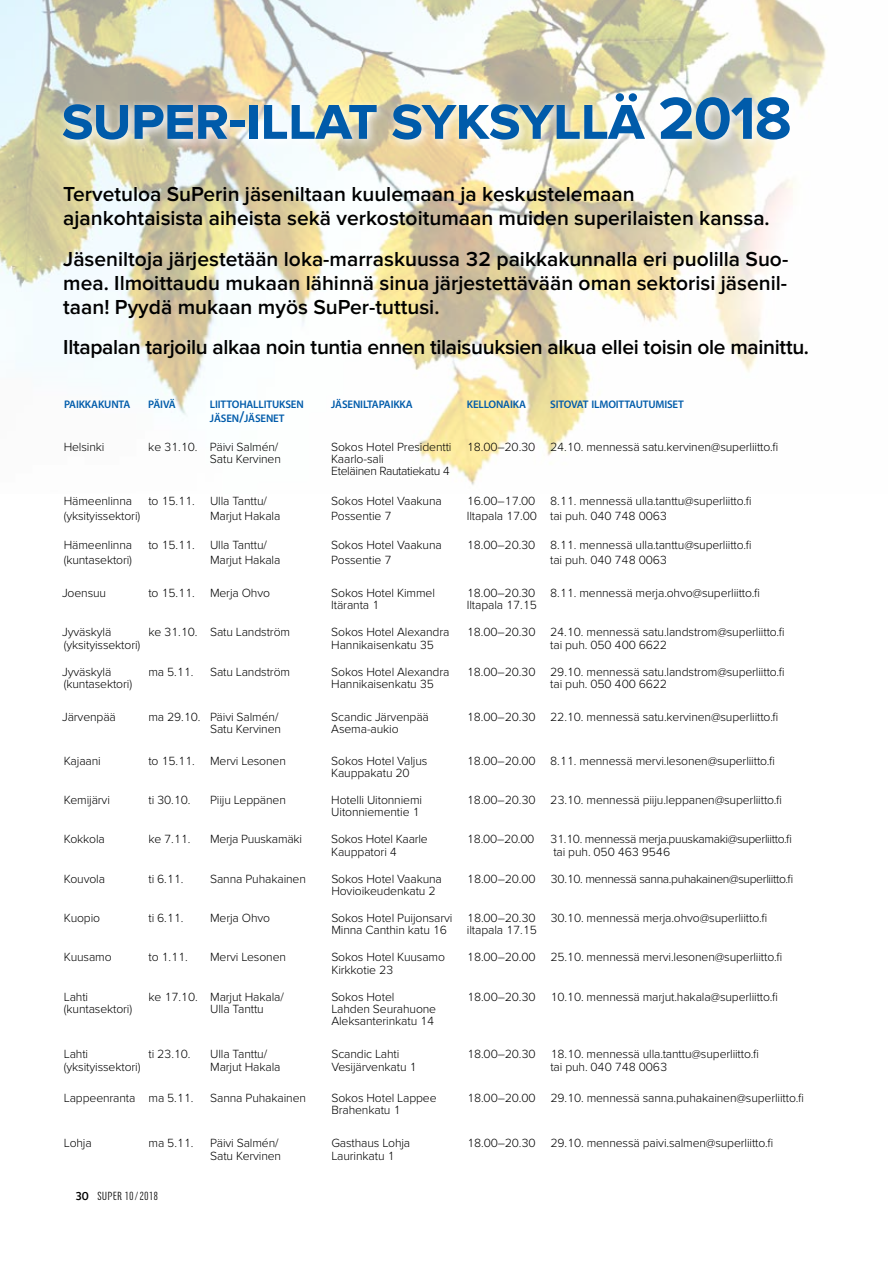
<style>
.page{position:relative;width:893px;height:1263px;background:#fff}
.page>*{position:absolute;margin:0;border:0;box-sizing:border-box;transform-origin:0 0}
.t1{font:700 61.5px "Proxima Nova";letter-spacing:-.02em;color:#005baa}
.t2{font:600 21px/24px "Proxima Nova";color:#000}
.t3{font:300 12.3px/12.3px "Proxima Nova";letter-spacing:-.01em;color:#000}
.t4{font:300 12.3px/12.3px "Proxima Nova";letter-spacing:-.03em;color:#000}
.t5{font:300 11.7px "Kurry Pro";letter-spacing:.01em;color:#000}
.t6{font:600 10.95px "Myriad Pro";letter-spacing:-.015em;color:#005baa}
.s1{font-size:15.75px}
.s2{font-family:"Maurea Medium Caps Lf";font-weight:400;font-size:12px}
</style>
<div class="page">
<img style="left:0;top:0;width:826px;height:485px">
<svg style="left:58px;top:88px;width:743px;height:63px"></svg>
<h1 class="t1" style="left:62px;top:83px;width:732px">super-illat syksyllä 2018</h1>
<h2 class="t2" style="left:63px;top:183px;width:708px">Tervetuloa SuPerin jäseniltaan kuulemaan ja keskustelemaan ajankohtaisista aiheista sekä verkostoitumaan muiden superilaisten kanssa.</h2>
<h2 class="t2" style="left:63px;top:247px;width:726px;text-align:justify">Jäseniltoja järjestetään loka-marraskuussa 32 paikkakunnalla eri puolilla Suo&shy;mea. Ilmoittaudu mukaan lähinnä sinua järjestettävään oman sektorisi jäsenil&shy;taan! Pyydä mukaan myös SuPer-tuttusi.</h2>
<h2 class="t2" style="left:63px;top:336px;width:747px">Iltapalan tarjoilu alkaa noin tuntia ennen tilaisuuksien alkua ellei toisin ole mainittu.</h2>
<p class="t6" style="left:64px;top:398px;width:68px">PAIKKAKUNTA</p>
<p class="t6" style="left:148px;top:398px;width:29px">PÄIVÄ</p>
<p class="t6" style="left:210px;top:398px;width:95px">LIITTOHALLITUKSEN</p>
<p class="t6" style="left:331px;top:398px;width:83px">JÄSENILTAPAIKKA</p>
<p class="t6" style="left:467px;top:398px;width:61px">KELLONAIKA</p>
<p class="t6" style="left:550px;top:398px;width:135px">SITOVAT ILMOITTAUTUMISET</p>
<p class="t6" style="left:210px;top:411px;width:76px">JÄSEN<span class="s1">/</span>JÄSENET</p>
<p class="t3" style="left:64px;top:441px;width:42px">Helsinki</p>
<p class="t3" style="left:148px;top:441px;width:132px">ke 31.10. Päivi Salmén/</p>
<p class="t3" style="left:331px;top:441px;width:449px">Sokos Hotel Presidentti 18.00–20.30 24.10. mennessä satu.kervinen@superliitto.fi</p>
<p class="t3" style="left:210px;top:453px;width:73px">Satu Kervinen</p>
<p class="t4" style="left:331px;top:453px;width:120px">Kaarlo-sali<br>Eteläinen Rautatiekatu 4</p>
<p class="t3" style="left:64px;top:495px;width:70px">Hämeenlinna</p>
<p class="t3" style="left:148px;top:495px;width:120px">to 15.11. Ulla Tanttu/</p>
<p class="t3" style="left:331px;top:495px;width:112px">Sokos Hotel Vaakuna</p>
<p class="t3" style="left:467px;top:495px;width:286px">16.00–17.00 8.11. mennessä ulla.tanttu@superliitto.fi</p>
<p class="t3" style="left:64px;top:509px;width:78px">(yksityissektori)</p>
<p class="t3" style="left:210px;top:509px;width:72px">Marjut Hakala</p>
<p class="t3" style="left:331px;top:509px;width:62px">Possentie 7</p>
<p class="t3" style="left:467px;top:509px;width:202px">Iltapala 17.00 tai puh. 040 748 0063</p>
<p class="t3" style="left:64px;top:539px;width:70px">Hämeenlinna</p>
<p class="t3" style="left:148px;top:539px;width:120px">to 15.11. Ulla Tanttu/</p>
<p class="t3" style="left:331px;top:539px;width:112px">Sokos Hotel Vaakuna</p>
<p class="t3" style="left:467px;top:539px;width:286px">18.00–20.30 8.11. mennessä ulla.tanttu@superliitto.fi</p>
<p class="t3" style="left:64px;top:554px;width:70px">(kuntasektori)</p>
<p class="t3" style="left:210px;top:554px;width:72px">Marjut Hakala</p>
<p class="t3" style="left:331px;top:554px;width:62px">Possentie 7</p>
<p class="t3" style="left:550px;top:554px;width:118px">tai puh. 040 748 0063</p>
<p class="t3" style="left:62px;top:587px;width:46px">Joensuu</p>
<p class="t3" style="left:148px;top:587px;width:123px">to 15.11. Merja Ohvo</p>
<p class="t3" style="left:331px;top:587px;width:105px">Sokos Hotel Kimmel</p>
<p class="t3" style="left:467px;top:587px;width:295px">18.00–20.30 8.11. mennessä merja.ohvo@superliitto.fi</p>
<p class="t3" style="left:331px;top:599px;width:50px">Itäranta 1</p>
<p class="t3" style="left:467px;top:599px;width:72px">Iltapala 17.15</p>
<p class="t3" style="left:62px;top:626px;width:51px">Jyväskylä</p>
<p class="t3" style="left:148px;top:626px;width:143px">ke 31.10. Satu Landström</p>
<p class="t3" style="left:331px;top:626px;width:120px">Sokos Hotel Alexandra</p>
<p class="t3" style="left:467px;top:626px;width:319px">18.00–20.30 24.10. mennessä satu.landstrom@superliitto.fi</p>
<p class="t3" style="left:64px;top:638px;width:78px">(yksityissektori)</p>
<p class="t3" style="left:331px;top:638px;width:104px">Hannikaisenkatu 35</p>
<p class="t3" style="left:550px;top:638px;width:118px">tai puh. 050 400 6622</p>
<p class="t3" style="left:62px;top:665px;width:51px">Jyväskylä</p>
<p class="t3" style="left:148px;top:665px;width:47px">ma 5.11.</p>
<p class="t3" style="left:210px;top:665px;width:82px">Satu Landström</p>
<p class="t3" style="left:331px;top:665px;width:120px">Sokos Hotel Alexandra</p>
<p class="t3" style="left:467px;top:665px;width:319px">18.00–20.30 29.10. mennessä satu.landstrom@superliitto.fi</p>
<p class="t3" style="left:64px;top:678px;width:70px">(kuntasektori)</p>
<p class="t3" style="left:331px;top:678px;width:104px">Hannikaisenkatu 35</p>
<p class="t3" style="left:550px;top:678px;width:118px">tai puh. 050 400 6622</p>
<p class="t3" style="left:62px;top:711px;width:55px">Järvenpää</p>
<p class="t3" style="left:148px;top:711px;width:132px">ma 29.10. Päivi Salmén/</p>
<p class="t3" style="left:331px;top:711px;width:99px">Scandic Järvenpää</p>
<p class="t3" style="left:467px;top:711px;width:313px">18.00–20.30 22.10. mennessä satu.kervinen@superliitto.fi</p>
<p class="t3" style="left:210px;top:723px;width:73px">Satu Kervinen</p>
<p class="t3" style="left:331px;top:723px;width:69px">Asema-aukio</p>
<p class="t3" style="left:64px;top:754px;width:38px">Kajaani</p>
<p class="t3" style="left:148px;top:754px;width:139px">to 15.11. Mervi Lesonen</p>
<p class="t3" style="left:331px;top:754px;width:98px">Sokos Hotel Valjus</p>
<p class="t3" style="left:467px;top:754px;width:310px">18.00–20.00 8.11. mennessä mervi.lesonen@superliitto.fi</p>
<p class="t3" style="left:331px;top:767px;width:80px">Kauppakatu 20</p>
<p class="t3" style="left:64px;top:794px;width:48px">Kemijärvi</p>
<p class="t3" style="left:148px;top:794px;width:44px">ti 30.10.</p>
<p class="t3" style="left:210px;top:794px;width:77px">Piiju Leppänen</p>
<p class="t3" style="left:331px;top:794px;width:92px">Hotelli Uitonniemi</p>
<p class="t3" style="left:467px;top:794px;width:317px">18.00–20.30 23.10. mennessä piiju.leppanen@superliitto.fi</p>
<p class="t3" style="left:331px;top:806px;width:90px">Uitonniementie 1</p>
<p class="t3" style="left:64px;top:833px;width:43px">Kokkola</p>
<p class="t3" style="left:148px;top:833px;width:44px">ke 7.11.</p>
<p class="t3" style="left:210px;top:833px;width:93px">Merja Puuskamäki</p>
<p class="t3" style="left:331px;top:833px;width:98px">Sokos Hotel Kaarle</p>
<p class="t3" style="left:467px;top:833px;width:69px">18.00–20.00</p>
<p class="t4" style="left:550px;top:833px;width:243px">31.10. mennessä merja.puuskamaki@superliitto.fi</p>
<p class="t3" style="left:331px;top:845px;width:67px">Kauppatori 4</p>
<p class="t3" style="left:553px;top:845px;width:118px">tai puh. 050 463 9546</p>
<p class="t3" style="left:64px;top:872px;width:43px">Kouvola</p>
<p class="t3" style="left:148px;top:872px;width:37px">ti 6.11.</p>
<p class="t3" style="left:210px;top:872px;width:97px">Sanna Puhakainen</p>
<p class="t3" style="left:331px;top:872px;width:112px">Sokos Hotel Vaakuna</p>
<p class="t4" style="left:467px;top:872px;width:328px">18.00–20.00 30.10. mennessä sanna.puhakainen@superliitto.fi</p>
<p class="t3" style="left:331px;top:885px;width:106px">Hovioikeudenkatu 2</p>
<p class="t3" style="left:64px;top:912px;width:38px">Kuopio</p>
<p class="t3" style="left:148px;top:912px;width:37px">ti 6.11.</p>
<p class="t3" style="left:210px;top:912px;width:62px">Merja Ohvo</p>
<p class="t3" style="left:331px;top:912px;width:437px">Sokos Hotel Puijonsarvi 18.00–20.30 30.10. mennessä merja.ohvo@superliitto.fi<br>Minna Canthin katu 16</p>
<p class="t3" style="left:467px;top:924px;width:71px">iltapala 17.15</p>
<p class="t3" style="left:64px;top:951px;width:49px">Kuusamo</p>
<p class="t3" style="left:148px;top:951px;width:41px">to 1.11.</p>
<p class="t3" style="left:210px;top:951px;width:77px">Mervi Lesonen</p>
<p class="t3" style="left:331px;top:951px;width:115px">Sokos Hotel Kuusamo</p>
<p class="t3" style="left:467px;top:951px;width:317px">18.00–20.00 25.10. mennessä mervi.lesonen@superliitto.fi</p>
<p class="t3" style="left:331px;top:963px;width:63px">Kirkkotie 23</p>
<p class="t3" style="left:64px;top:991px;width:26px">Lahti</p>
<p class="t3" style="left:149px;top:991px;width:137px">ke 17.10. Marjut Hakala/</p>
<p class="t3" style="left:331px;top:991px;width:65px">Sokos Hotel</p>
<p class="t3" style="left:467px;top:991px;width:312px">18.00–20.30 10.10. mennessä marjut.hakala@superliitto.fi</p>
<p class="t3" style="left:64px;top:1003px;width:70px">(kuntasektori)</p>
<p class="t3" style="left:210px;top:1003px;width:55px">Ulla Tanttu</p>
<p class="t3" style="left:331px;top:1003px;width:106px">Lahden Seurahuone<br>Aleksanterinkatu 14</p>
<p class="t3" style="left:64px;top:1048px;width:26px">Lahti</p>
<p class="t3" style="left:149px;top:1048px;width:44px">ti 23.10.</p>
<p class="t3" style="left:210px;top:1048px;width:58px">Ulla Tanttu/</p>
<p class="t3" style="left:331px;top:1048px;width:70px">Scandic Lahti</p>
<p class="t3" style="left:467px;top:1048px;width:293px">18.00–20.30 18.10. mennessä ulla.tanttu@superliitto.fi</p>
<p class="t3" style="left:64px;top:1061px;width:78px">(yksityissektori)</p>
<p class="t3" style="left:210px;top:1061px;width:72px">Marjut Hakala</p>
<p class="t3" style="left:331px;top:1061px;width:87px">Vesijärvenkatu 1</p>
<p class="t3" style="left:550px;top:1061px;width:118px">tai puh. 040 748 0063</p>
<p class="t3" style="left:64px;top:1092px;width:131px">Lappeenranta ma 5.11.</p>
<p class="t3" style="left:210px;top:1092px;width:97px">Sanna Puhakainen</p>
<p class="t3" style="left:331px;top:1092px;width:107px">Sokos Hotel Lappee</p>
<p class="t3" style="left:467px;top:1092px;width:338px">18.00–20.00 29.10. mennessä sanna.puhakainen@superliitto.fi</p>
<p class="t3" style="left:331px;top:1104px;width:71px">Brahenkatu 1</p>
<p class="t3" style="left:64px;top:1137px;width:29px">Lohja</p>
<p class="t3" style="left:149px;top:1137px;width:47px">ma 5.11.</p>
<p class="t3" style="left:210px;top:1137px;width:70px">Päivi Salmén/</p>
<p class="t3" style="left:331px;top:1137px;width:80px">Gasthaus Lohja</p>
<p class="t3" style="left:467px;top:1137px;width:308px">18.00–20.30 29.10. mennessä paivi.salmen@superliitto.fi</p>
<p class="t3" style="left:210px;top:1150px;width:73px">Satu Kervinen</p>
<p class="t3" style="left:331px;top:1150px;width:65px">Laurinkatu 1</p>
<p class="t5" style="left:76px;top:1188px;width:84px"><span class="s2">30</span> SUPER 10/2018</p>
</div>
